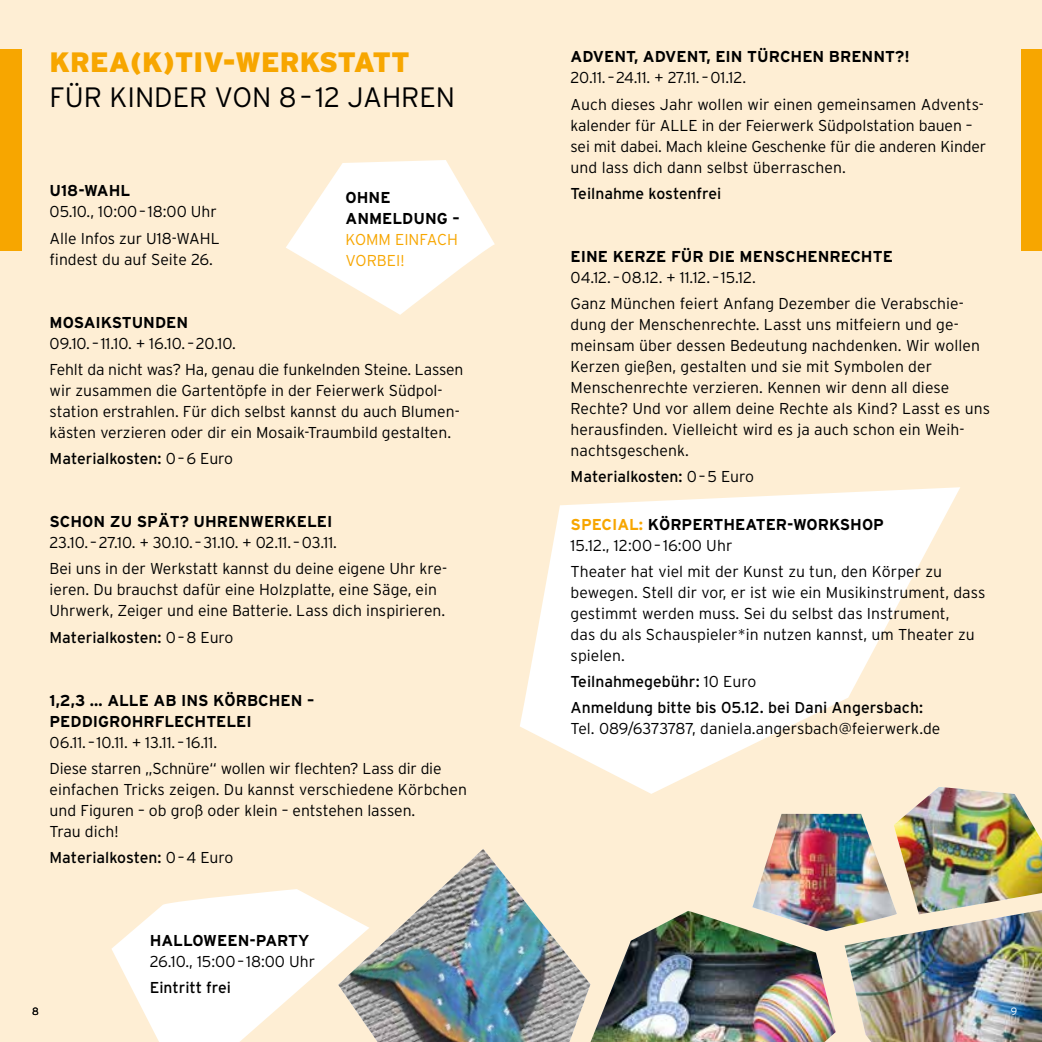
<style>
.page{position:relative;width:1042px;height:1042px;background:#feeed4}
.page>*{position:absolute;margin:0;border:0;box-sizing:border-box;transform-origin:0 0}
.t1{font:300 28px "Interstate";color:#000}
.t2{font:900 28px "Interstate";color:#f7a600}
.t3{font:300 15.75px/21px "Interstate";color:#000}
.t4{font:700 15.75px/21px "Interstate";color:#000}
.t5{font:15.75px/26.2px "Interstate";color:#000}
.t6{font:300 15.75px/21px "Interstate";color:#f7a600}
.t7{font:300 10.5px "Interstate";color:#000}
.t8{font:300 10.5px "Interstate";color:#fff}
.s1{font-weight:300}
.s2{color:#f7a600}
</style>
<div class="page">
<svg style="left:111px;top:889px;width:227px;height:153px"></svg>
<svg style="left:286px;top:160px;width:209px;height:155px"></svg>
<img style="left:688px;top:788px;width:354px;height:254px">
<img style="left:590px;top:911px;width:245px;height:131px">
<img style="left:338px;top:849px;width:252px;height:193px">
<div style="left:1021px;top:50px;width:21px;height:201px;background:#f7a600"></div>
<div style="left:0;top:50px;width:21px;height:201px;background:#f7a600"></div>
<svg style="left:520px;top:487px;width:440px;height:307px;fill:#fff"></svg>
<h1 class="t2" style="left:50px;top:46px;width:362px">KREA(K)TIV-WERKSTATT</h1>
<h1 class="t1" style="left:50px;top:82px;width:407px">FÜR KINDER VON 8– 12 JAHREN</h1>
<p class="t4" style="left:50px;top:180px;width:82px">U18-WAHL</p>
<p class="t3" style="left:50px;top:198px;width:172px;line-height:26.2px">05.10., 10:00– 18:00 Uhr<br>Alle Infos zur U18-WAHL</p>
<p class="t3" style="left:50px;top:248px;width:165px">findest du auf Seite 26.</p>
<p class="t4" style="left:345px;top:187px;width:116px">OHNE<br>ANMELDUNG –</p>
<p class="t6" style="left:345px;top:229px;width:114px">KOMM EINFACH<br>VORBEI!</p>
<p class="t4" style="left:50px;top:311px;width:140px">MOSAIKSTUNDEN</p>
<p class="t3" style="left:50px;top:330px;width:415px;line-height:26.2px">09.10. – 11.10. + 16.10. –20.10.<br>Fehlt da nicht was? Ha, genau die funkelnden Steine. Lassen</p>
<p class="t3" style="left:50px;top:380px;width:412px">wir zusammen die Gartentöpfe in der Feierwerk Südpol&shy;station erstrahlen. Für dich selbst kannst du auch Blumen&shy;kästen verzieren oder dir ein Mosaik-Traumbild gestalten.</p>
<p class="t5" style="left:50px;top:445px;width:185px">Materialkosten: <span class="s1">0–6 Euro</span></p>
<p class="t4" style="left:50px;top:511px;width:284px">SCHON ZU SPÄT? UHRENWERKELEI</p>
<p class="t3" style="left:50px;top:529px;width:399px;line-height:26.2px">23.10. –27.10. + 30.10. –31.10. + 02.11. –03.11.<br>Bei uns in der Werkstatt kannst du deine eigene Uhr kre-</p>
<p class="t3" style="left:50px;top:579px;width:397px">ieren. Du brauchst dafür eine Holzplatte, eine Säge, ein<br>Uhrwerk, Zeiger und eine Batterie. Lass dich inspirieren.</p>
<p class="t5" style="left:50px;top:624px;width:185px">Materialkosten: <span class="s1">0–8 Euro</span></p>
<p class="t4" style="left:50px;top:689px;width:266px">1,2,3 … ALLE AB INS KÖRBCHEN –<br>PEDDIGROHRFLECHTELEI</p>
<p class="t3" style="left:50px;top:729px;width:393px;line-height:26.2px">06.11. – 10.11. + 13.11. – 16.11.<br>Diese starren „Schnüre“ wollen wir flechten? Lass dir die</p>
<p class="t3" style="left:50px;top:779px;width:419px">einfachen Tricks zeigen. Du kannst verschiedene Körbchen und Figuren – ob groß oder klein – entstehen lassen.<br>Trau dich!</p>
<p class="t5" style="left:50px;top:844px;width:185px">Materialkosten: <span class="s1">0–4 Euro</span></p>
<p class="t7" style="left:32px;top:1005px;width:8px">8</p>
<p class="t4" style="left:150px;top:930px;width:161px">HALLOWEEN-PARTY</p>
<p class="t3" style="left:150px;top:951px;width:167px">26.10., 15:00– 18:00 Uhr</p>
<p class="t5" style="left:150px;top:974px;width:83px">Eintritt frei</p>
<p class="t4" style="left:570px;top:46px;width:341px">ADVENT, ADVENT, EIN TÜRCHEN BRENNT?!</p>
<p class="t3" style="left:570px;top:65px;width:415px;line-height:26.2px">20.11. –24.11. + 27.11. –01.12.<br>Auch dieses Jahr wollen wir einen gemeinsamen Advents-</p>
<p class="t3" style="left:570px;top:114px;width:417px">kalender für ALLE in der Feierwerk Südpolstation bauen – sei mit dabei. Mach kleine Geschenke für die anderen Kinder und lass dich dann selbst überraschen.</p>
<p class="t5" style="left:570px;top:180px;width:152px">Teilnahme kostenfrei</p>
<p class="t4" style="left:570px;top:246px;width:324px">EINE KERZE FÜR DIE MENSCHENRECHTE</p>
<p class="t3" style="left:570px;top:264px;width:395px;line-height:26.2px">04.12. –08.12. + 11.12. – 15.12.<br>Ganz München feiert Anfang Dezember die Verabschie-</p>
<p class="t3" style="left:570px;top:314px;width:421px">dung der Menschenrechte. Lasst uns mitfeiern und ge&shy;meinsam über dessen Bedeutung nachdenken. Wir wollen Kerzen gießen, gestalten und sie mit Symbolen der Menschenrechte verzieren. Kennen wir denn all diese Rechte? Und vor allem deine Rechte als Kind? Lasst es uns herausfinden. Vielleicht wird es ja auch schon ein Weih&shy;nachtsgeschenk.</p>
<p class="t5" style="left:570px;top:463px;width:185px">Materialkosten: <span class="s1">0–5 Euro</span></p>
<p class="t4" style="left:570px;top:513px;width:315px"><span class="s2">SPECIAL:</span> KÖRPERTHEATER-WORKSHOP<br><span class="s1">15.12., 12:00– 16:00 Uhr</span></p>
<p class="t3" style="left:570px;top:561px;width:416px">Theater hat viel mit der Kunst zu tun, den Körper zu bewegen. Stell dir vor, er ist wie ein Musikinstrument, dass gestimmt werden muss. Sei du selbst das Instrument,<br>das du als Schauspieler*in nutzen kannst, um Theater zu spielen.</p>
<p class="t5" style="left:570px;top:668px;width:354px">Teilnahmegebühr: <span class="s1">10 Euro<br></span>Anmeldung bitte bis 05.12. bei Dani Angersbach:</p>
<p class="t3" style="left:570px;top:718px;width:371px">Tel. 089/6373787, daniela.angersbach@feierwerk.de</p>
<p class="t8" style="left:1010px;top:1005px;width:8px">9</p>
</div>
